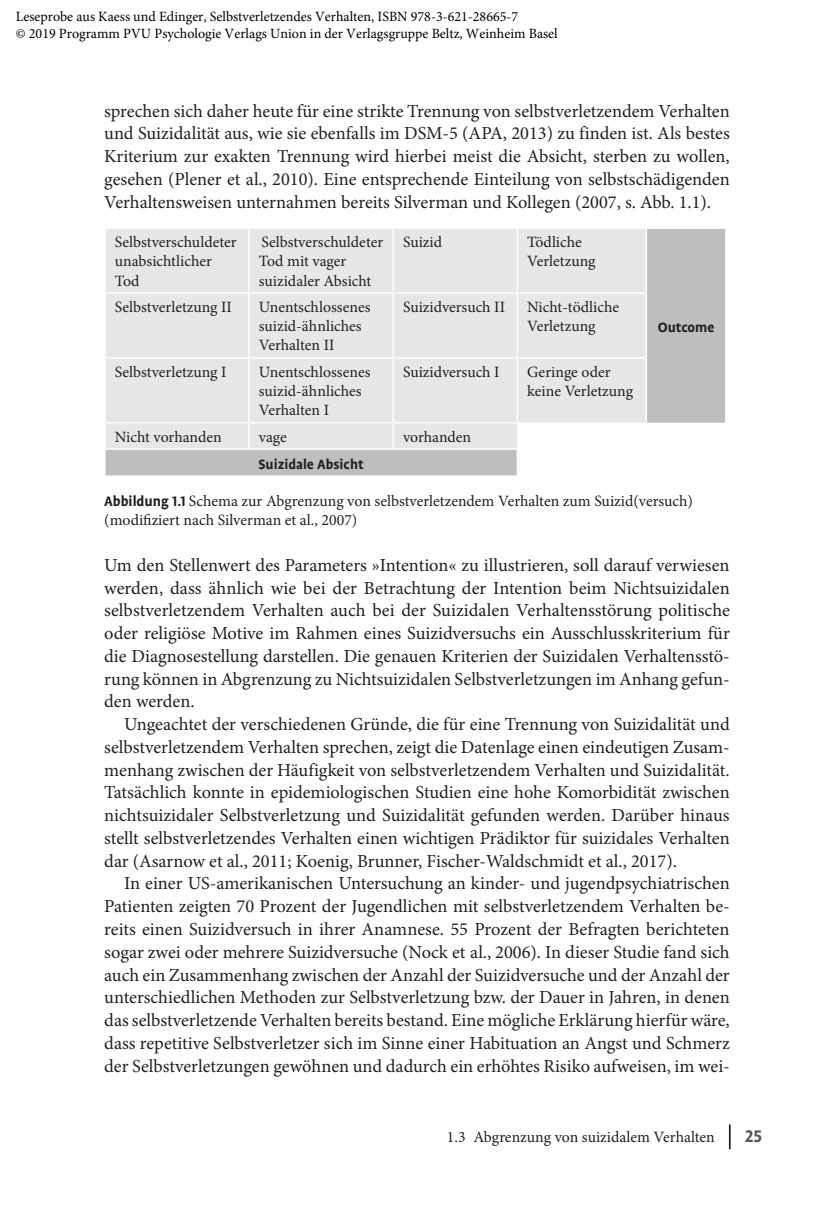
<style>
.page{position:relative;width:839px;height:1216px;background:#fff}
.page>*{position:absolute;margin:0;border:0;box-sizing:border-box;transform-origin:0 0}
.t1{font:700 19.25px "Profile OT";color:#58595b}
.t2{font:18.38px/22.8px "Minion Pro";color:#231f20;text-align:justify}
.t3{font:15.75px/19.2px "Minion Pro";color:#231f20}
.t4{font:700 15.4px "Profile OT";color:#231f20}
.t5{font:14px/16.8px "Minion Pro";color:#000}
.s1{font-family:"Profile OT";font-weight:700}
</style>
<div class="page">
<hr style="left:728px;top:1124px;width:2px;height:25px;background:#231f20">
<svg style="left:106px;top:229px;width:619px;height:246px;fill:#e6e7e8"></svg>
<svg style="left:517px;top:423px;width:208px;height:52px"></svg>
<hr style="left:248px;top:229px;width:1px;height:63px;background:#fff">
<hr style="left:392px;top:229px;width:2px;height:63px;background:#fff">
<hr style="left:516px;top:229px;width:2px;height:63px;background:#fff">
<hr style="left:104px;top:292px;width:145px;height:2px;background:#fff">
<hr style="left:249px;top:292px;width:144px;height:2px;background:#fff">
<hr style="left:248px;top:294px;width:1px;height:63px;background:#fff">
<hr style="left:393px;top:292px;width:124px;height:2px;background:#fff">
<hr style="left:392px;top:294px;width:2px;height:63px;background:#fff">
<hr style="left:517px;top:292px;width:130px;height:2px;background:#fff">
<hr style="left:516px;top:294px;width:2px;height:63px;background:#fff">
<hr style="left:104px;top:357px;width:145px;height:1px;background:#fff">
<hr style="left:249px;top:357px;width:144px;height:1px;background:#fff">
<hr style="left:248px;top:358px;width:1px;height:64px;background:#fff">
<hr style="left:393px;top:357px;width:124px;height:1px;background:#fff">
<hr style="left:392px;top:358px;width:2px;height:64px;background:#fff">
<hr style="left:517px;top:357px;width:130px;height:1px;background:#fff">
<hr style="left:516px;top:358px;width:2px;height:64px;background:#fff">
<hr style="left:104px;top:422px;width:145px;height:1px;background:#fff">
<hr style="left:249px;top:422px;width:144px;height:1px;background:#fff">
<svg style="left:248px;top:423px;width:1px;height:25px"></svg>
<hr style="left:393px;top:422px;width:125px;height:1px;background:#fff">
<hr style="left:392px;top:423px;width:2px;height:25px;background:#fff">
<hr style="left:645px;top:229px;width:2px;height:63px;background:#fff">
<hr style="left:645px;top:294px;width:2px;height:63px;background:#fff">
<hr style="left:645px;top:358px;width:2px;height:65px;background:#fff">
<hr style="left:104px;top:448px;width:145px;height:2px;background:#fff">
<hr style="left:249px;top:448px;width:144px;height:2px;background:#fff">
<hr style="left:393px;top:448px;width:125px;height:2px;background:#fff">
<hr style="left:516px;top:450px;width:2px;height:25px;background:#fff">
<p class="t5" style="left:16px;top:8px;width:543px">Leseprobe aus Kaess und Edinger, Selbstverletzendes Verhalten, ISBN 978-3-621-28665-7<br>© 2019 Programm PVU Psychologie Verlags Union in der Verlagsgruppe Beltz, Weinheim Basel</p>
<p class="t2" style="left:104px;top:99px;width:627px">sprechen sich daher heute für eine strikte Trennung von selbstverletzendem Verhalten und Suizidalität aus, wie sie ebenfalls im DSM-5 (APA, 2013) zu finden ist. Als bestes Kriterium zur exakten Trennung wird hierbei meist die Absicht, sterben zu wollen, gesehen (Plener et al., 2010). Eine entsprechende Einteilung von selbstschädigenden Verhaltensweisen unternahmen bereits Silverman und Kollegen (2007, s. Abb. 1.1).</p>
<p class="t3" style="left:115px;top:232px;width:123px">Selbstverschuldeter unabsichtlicher<br>Tod</p>
<p class="t3" style="left:259px;top:232px;width:126px">Selbstverschuldeter<br>Tod mit vager suizidaler Absicht</p>
<p class="t3" style="left:403px;top:232px;width:40px">Suizid</p>
<p class="t3" style="left:527px;top:232px;width:70px">Tödliche<br>Verletzung</p>
<p class="t4" style="left:657px;top:318px;width:58px">Outcome</p>
<p class="t3" style="left:115px;top:297px;width:119px">Selbstverletzung II</p>
<p class="t3" style="left:259px;top:297px;width:113px">Unentschlossenes suizid-ähnliches<br>Verhalten II</p>
<p class="t3" style="left:403px;top:297px;width:103px">Suizidversuch II</p>
<p class="t3" style="left:527px;top:297px;width:93px">Nicht-tödliche<br>Verletzung</p>
<p class="t3" style="left:115px;top:362px;width:113px">Selbstverletzung I</p>
<p class="t3" style="left:259px;top:362px;width:113px">Unentschlossenes suizid-ähnliches<br>Verhalten I</p>
<p class="t3" style="left:403px;top:362px;width:98px">Suizidversuch I</p>
<p class="t3" style="left:527px;top:362px;width:107px">Geringe oder keine Verletzung</p>
<p class="t3" style="left:115px;top:427px;width:108px">Nicht vorhanden</p>
<p class="t3" style="left:259px;top:427px;width:30px">vage</p>
<p class="t3" style="left:403px;top:427px;width:70px">vorhanden</p>
<p class="t4" style="left:258px;top:455px;width:107px">Suizidale Absicht</p>
<p class="t3" style="left:104px;top:491px;width:590px"><span class="s1">Abbildung 1.1</span> Schema zur Abgrenzung von selbstverletzendem Verhalten zum Suizid(versuch) (modifiziert nach Silverman et al., 2007)</p>
<p class="t2" style="left:104px;top:553px;width:627px">Um den Stellenwert des Parameters »Intention« zu illustrieren, soll darauf verwiesen werden, dass ähnlich wie bei der Betrachtung der Intention beim Nichtsuizidalen selbstverletzendem Verhalten auch bei der Suizidalen Verhaltensstörung politische oder religiöse Motive im Rahmen eines Suizidversuchs ein Ausschlusskriterium für die Diagnosestellung darstellen. Die genauen Kriterien der Suizidalen Verhaltensstö&shy;rung können in Abgrenzung zu Nichtsuizidalen Selbstverletzungen im Anhang gefun&shy;den werden.</p>
<p class="t2" style="left:104px;top:713px;width:627px;text-indent:20px">Ungeachtet der verschiedenen Gründe, die für eine Trennung von Suizidalität und selbstverletzendem Verhalten sprechen, zeigt die Datenlage einen eindeutigen Zusam&shy;menhang zwischen der Häufigkeit von selbstverletzendem Verhalten und Suizidalität.<br>Tatsächlich konnte in epidemiologischen Studien eine hohe Komorbidität zwischen nichtsuizidaler Selbstverletzung und Suizidalität gefunden werden. Darüber hinaus stellt selbstverletzendes Verhalten einen wichtigen Prädiktor für suizidales Verhalten dar (Asarnow et al., 2011; Koenig, Brunner, Fischer-Waldschmidt et al., 2017).</p>
<p class="t2" style="left:104px;top:872px;width:627px;text-indent:20px">In einer US-amerikanischen Untersuchung an kinder- und jugendpsychiatrischen Patienten zeigten 70 Prozent der Jugendlichen mit selbstverletzendem Verhalten be&shy;reits einen Suizidversuch in ihrer Anamnese. 55 Prozent der Befragten berichteten sogar zwei oder mehrere Suizidversuche (Nock et al., 2006). In dieser Studie fand sich auch ein Zusammenhang zwischen der Anzahl der Suizidversuche und der Anzahl der unterschiedlichen Methoden zur Selbstverletzung bzw. der Dauer in Jahren, in denen das selbstverletzende Verhalten bereits bestand. Eine mögliche Erklärung hierfür wäre, dass repetitive Selbstverletzer sich im Sinne einer Habituation an Angst und Schmerz der Selbstverletzungen gewöhnen und dadurch ein erhöhtes Risiko aufweisen, im wei-</p>
<p class="t3" style="left:446px;top:1127px;width:269px">1.3 Abgrenzung von suizidalem Verhalten</p>
<p class="t1" style="left:744px;top:1125px;width:19px">25</p>
</div>
